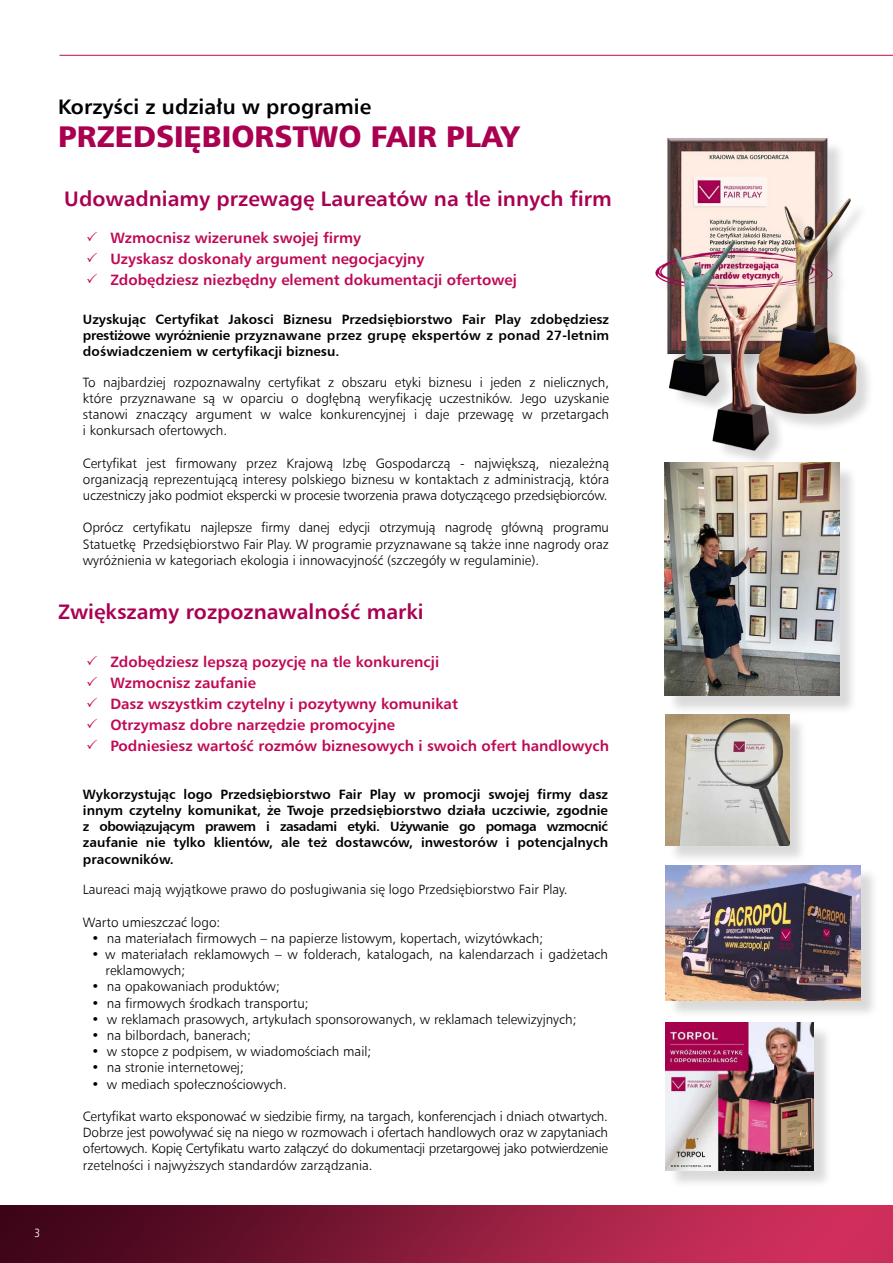
<style>
.page{position:relative;width:893px;height:1263px;background:#fff}
.page>*{position:absolute;margin:0;border:0;box-sizing:border-box;transform-origin:0 0}
.t1{font:30px "Humnst 777 Blk EU";color:#aa0052}
.t2{font:700 21px "Humnst 777 EU";color:#aa0052}
.t3{font:700 21px "Humnst 777 EU";color:#000}
.t4{font:700 15px "Humnst 777 EU";color:#c00854}
.t5{font:13.5px/16.2px "Humnst 777 Lt EU";color:#000;text-align:justify}
.t6{font:13.5px/16.2px "Humanist 777 L2 Bold B";color:#000;text-align:justify}
.t7{font:12px "Humnst 777 Lt Cn EU";color:#fff}
</style>
<div class="page">
<hr style="left:60px;top:55px;width:833px;height:1px;background:#c00854">
<div style="left:668px;top:717px;width:140px;height:147px;background:#000;opacity:.15"></div>
<img style="left:665px;top:714px;width:124px;height:131px">
<div style="left:667px;top:465px;width:191px;height:249px;background:#000;opacity:.15"></div>
<img style="left:665px;top:462px;width:175px;height:234px">
<div style="left:668px;top:868px;width:211px;height:151px;background:#000;opacity:.15"></div>
<img style="left:665px;top:865px;width:195px;height:135px">
<div style="left:668px;top:1025px;width:164px;height:164px;background:#000;opacity:.15"></div>
<img style="left:666px;top:1023px;width:148px;height:148px">
<img style="left:667px;top:138px;width:170px;height:88px">
<div style="left:759px;top:201px;width:116px;height:231px;background:#000;opacity:.15"></div>
<img style="left:747px;top:192px;width:118px;height:222px">
<div style="left:716px;top:279px;width:84px;height:189px;background:#000;opacity:.15"></div>
<img style="left:712px;top:259px;width:85px;height:196px">
<div style="left:672px;top:243px;width:80px;height:170px;background:#000;opacity:.15"></div>
<img style="left:655px;top:226px;width:93px;height:179px">
<img style="left:0;top:1205px;width:893px;height:58px">
<h2 class="t3" style="left:58px;top:94px;width:315px">Korzyści z udziału w programie</h2>
<h1 class="t1" style="left:58px;top:117px;width:463px">PRZEDSIĘBIORSTWO FAIR PLAY</h1>
<h2 class="t2" style="left:64px;top:185px;width:549px">Udowadniamy przewagę Laureatów na tle innych firm</h2>
<p class="t4" style="left:86px;top:228px;width:276px">✓ Wzmocnisz wizerunek swojej firmy</p>
<p class="t4" style="left:86px;top:249px;width:340px">✓ Uzyskasz doskonały argument negocjacyjny</p>
<p class="t4" style="left:86px;top:270px;width:432px">✓ Zdobędziesz niezbędny element dokumentacji ofertowej</p>
<p class="t6" style="left:83px;top:310px;width:528px">Uzyskując Certyfikat Jakosci Biznesu Przedsiębiorstwo Fair Play zdobędziesz prestiżowe wyróżnienie przyznawane przez grupę ekspertów z ponad 27-letnim doświadczeniem w certyfikacji biznesu.</p>
<p class="t5" style="left:83px;top:374px;width:528px">To najbardziej rozpoznawalny certyfikat z obszaru etyki biznesu i jeden z nielicznych, które przyznawane są w oparciu o dogłębną weryfikację uczestników. Jego uzyskanie stanowi znaczący argument w walce konkurencyjnej i daje przewagę w przetargach i konkursach ofertowych.</p>
<p class="t5" style="left:83px;top:455px;width:528px">Certyfikat jest firmowany przez Krajową Izbę Gospodarczą - największą, niezależną organizacją reprezentującą interesy polskiego biznesu w kontaktach z administracją, która uczestniczy jako podmiot ekspercki w procesie tworzenia prawa dotyczącego przedsiębiorców.</p>
<p class="t5" style="left:83px;top:519px;width:528px">Oprócz certyfikatu najlepsze firmy danej edycji otrzymują nagrodę główną programu Statuetkę Przedsiębiorstwo Fair Play. W programie przyznawane są także inne nagrody oraz wyróżnienia w kategoriach ekologia i innowacyjność (szczegóły w regulaminie).</p>
<h2 class="t2" style="left:58px;top:598px;width:367px">Zwiększamy rozpoznawalność marki</h2>
<p class="t4" style="left:86px;top:652px;width:355px">✓ Zdobędziesz lepszą pozycję na tle konkurencji</p>
<p class="t4" style="left:86px;top:673px;width:171px">✓ Wzmocnisz zaufanie</p>
<p class="t4" style="left:86px;top:694px;width:373px">✓ Dasz wszystkim czytelny i pozytywny komunikat</p>
<p class="t4" style="left:86px;top:715px;width:310px">✓ Otrzymasz dobre narzędzie promocyjne</p>
<p class="t4" style="left:86px;top:736px;width:524px">✓ Podniesiesz wartość rozmów biznesowych i swoich ofert handlowych</p>
<p class="t6" style="left:83px;top:785px;width:527px">Wykorzystując logo Przedsiębiorstwo Fair Play w promocji swojej firmy dasz innym czytelny komunikat, że Twoje przedsiębiorstwo działa uczciwie, zgodnie z obowiązującym prawem i zasadami etyki. Używanie go pomaga wzmocnić zaufanie nie tylko klientów, ale też dostawców, inwestorów i potencjalnych pracowników.</p>
<p class="t5" style="left:83px;top:881px;width:486px">Laureaci mają wyjątkowe prawo do posługiwania się logo Przedsiębiorstwo Fair Play.</p>
<p class="t5" style="left:83px;top:913px;width:139px">Warto umieszczać logo:</p>
<p class="t5" style="left:91px;top:930px;width:453px">• na materiałach firmowych – na papierze listowym, kopertach, wizytówkach;</p>
<p class="t5" style="left:106px;top:946px;width:504px;text-indent:-14px">• w materiałach reklamowych – w folderach, katalogach, na kalendarzach i gadżetach reklamowych;</p>
<p class="t5" style="left:91px;top:978px;width:190px">• na opakowaniach produktów;</p>
<p class="t5" style="left:91px;top:994px;width:219px">• na firmowych środkach transportu;</p>
<p class="t5" style="left:91px;top:1011px;width:486px">• w reklamach prasowych, artykułach sponsorowanych, w reklamach telewizyjnych;</p>
<p class="t5" style="left:91px;top:1027px;width:161px">• na bilbordach, banerach;</p>
<p class="t5" style="left:91px;top:1043px;width:281px">• w stopce z podpisem, w wiadomościach mail;</p>
<p class="t5" style="left:91px;top:1059px;width:154px">• na stronie internetowej;</p>
<p class="t5" style="left:91px;top:1075px;width:197px">• w mediach społecznościowych.</p>
<p class="t5" style="left:83px;top:1108px;width:527px">Certyfikat warto eksponować w siedzibie firmy, na targach, konferencjach i dniach otwartych.<br>Dobrze jest powoływać się na niego w rozmowach i ofertach handlowych oraz w zapytaniach ofertowych. Kopię Certyfikatu warto załączyć do dokumentacji przetargowej jako potwierdzenie rzetelności i najwyższych standardów zarządzania.</p>
<p class="t7" style="left:34px;top:1226px;width:7px">3</p>
</div>
